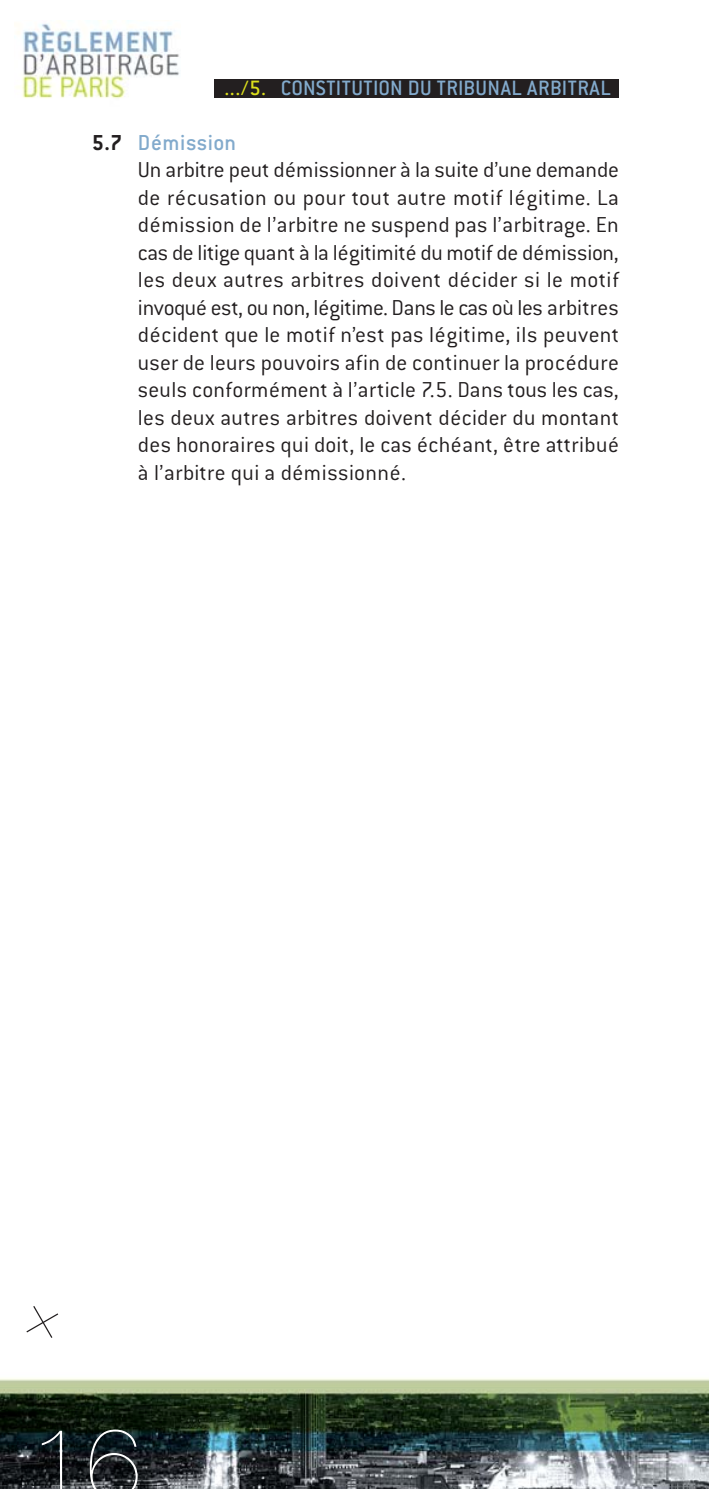
<style>
.page{position:relative;width:709px;height:1489px;background:#fff}
.page>*{position:absolute;margin:0;border:0;box-sizing:border-box;transform-origin:0 0}
.t1{font:200 100px "Helvetica Neue";color:#fff}
.t2{font:300 23.75px/27.5px "Conduit ITC";letter-spacing:.01em;color:#231f20}
.t3{font:500 22.75px "Conduit ITC";letter-spacing:.015em;color:#82aacc}
.s1{color:#dcdf1c}
.s2{font-weight:700}
.s3{font-weight:500;color:#82aacc}
</style>
<div class="page">
<img style="left:0;top:1378px;width:709px;height:110px">
<svg style="left:26px;top:1306px;width:33px;height:32px"></svg>
<img style="left:17px;top:20px;width:163px;height:79px">
<div style="left:215px;top:79px;width:404px;height:19px;background:#231f20"></div>
<p class="t3" style="left:224px;top:81px;width:388px"><span class="s1">.../5.</span> CONSTITUTION DU TRIBUNAL ARBITRAL</p>
<p class="t2" style="left:138px;top:131px;width:482px;text-indent:-46px"><span class="s2">5.7</span> <span class="s3">Démission<br></span>Un arbitre peut démissionner à la suite d’une demande de récusation ou pour tout autre motif légitime. La démission de l’arbitre ne suspend pas l’arbitrage. En cas de litige quant à la légitimité du motif de démission, les deux autres arbitres doivent décider si le motif invoqué est, ou non, légitime. Dans le cas où les arbitres décident que le motif n’est pas légitime, ils peuvent user de leurs pouvoirs afin de continuer la procédure seuls conformément à l’article 7.5. Dans tous les cas, les deux autres arbitres doivent décider du montant des honoraires qui doit, le cas échéant, être attribué à l’arbitre qui a démissionné.</p>
<h1 class="t1" style="left:30px;top:1427px;width:113px">16</h1>
</div>
